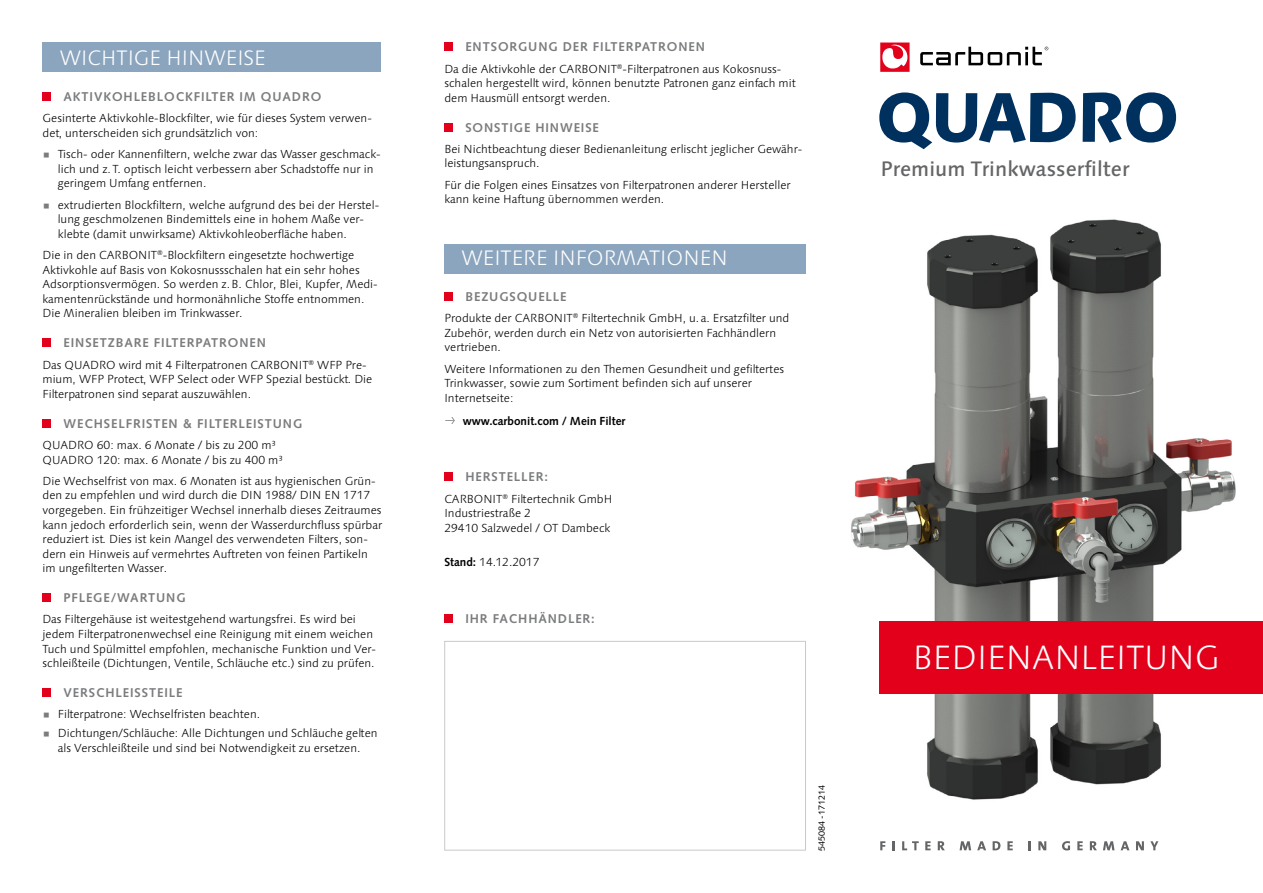
<style>
.page{position:relative;width:1263px;height:893px;background:#fff}
.page>*{position:absolute;margin:0;border:0;box-sizing:border-box;transform-origin:0 0}
.t1{font:800 70.05px "Linotype Syntax";letter-spacing:-.04em;color:#00315e}
.t2{font:300 33.75px "Linotype Syntax";color:#fff}
.t3{font:300 21px "Linotype Syntax";color:#fff}
.t4{font:500 20.85px "Linotype Syntax";color:#646567}
.t5{font:700 12.75px "Syntax";letter-spacing:.07em;color:#7b7c7e}
.t6{font:300 11.7px/14.5px "Linotype Syntax";color:#000}
.t7{font:700 11.7px "Syntax";color:#000}
.t8{font:9px "Syntax";color:#000}
.s1{font-family:"Syntax";font-weight:700}
</style>
<div class="page">
<img style="left:851px;top:219px;width:412px;height:581px">
<div style="left:444px;top:244px;width:362px;height:29px;background:#8ba5be"></div>
<svg style="left:880px;top:43px;width:29px;height:29px"></svg>
<svg style="left:920px;top:47px;width:128px;height:18px"></svg>
<div style="left:444px;top:43px;width:9px;height:8px;background:#e2001c"></div>
<div style="left:444px;top:123px;width:9px;height:9px;background:#e2001c"></div>
<div style="left:444px;top:292px;width:9px;height:9px;background:#e2001c"></div>
<div style="left:444px;top:472px;width:9px;height:9px;background:#e2001c"></div>
<div style="left:444px;top:614px;width:9px;height:9px;background:#e2001c"></div>
<div style="left:879px;top:621px;width:384px;height:72px;background:#e2001a"></div>
<svg style="left:880px;top:841px;width:5px;height:9px"></svg>
<svg style="left:892px;top:841px;width:2px;height:9px"></svg>
<svg style="left:902px;top:841px;width:17px;height:9px"></svg>
<svg style="left:925px;top:841px;width:5px;height:9px"></svg>
<svg style="left:938px;top:841px;width:7px;height:9px"></svg>
<svg style="left:959px;top:841px;width:12px;height:9px"></svg>
<svg style="left:977px;top:841px;width:9px;height:9px"></svg>
<svg style="left:992px;top:841px;width:8px;height:9px"></svg>
<svg style="left:1007px;top:841px;width:6px;height:9px"></svg>
<svg style="left:1028px;top:841px;width:3px;height:9px"></svg>
<svg style="left:1038px;top:841px;width:8px;height:9px"></svg>
<svg style="left:1062px;top:841px;width:8px;height:9px"></svg>
<svg style="left:1077px;top:841px;width:6px;height:9px"></svg>
<svg style="left:1090px;top:841px;width:7px;height:9px"></svg>
<svg style="left:1103px;top:841px;width:11px;height:9px"></svg>
<svg style="left:1120px;top:841px;width:9px;height:9px"></svg>
<svg style="left:1136px;top:841px;width:8px;height:9px"></svg>
<svg style="left:1150px;top:841px;width:8px;height:9px"></svg>
<div style="left:43px;top:92px;width:8px;height:9px;background:#e2001c"></div>
<div style="left:43px;top:339px;width:8px;height:8px;background:#e2001c"></div>
<div style="left:43px;top:419px;width:8px;height:9px;background:#e2001c"></div>
<div style="left:43px;top:593px;width:8px;height:9px;background:#e2001c"></div>
<div style="left:43px;top:688px;width:8px;height:9px;background:#e2001c"></div>
<div style="left:43px;top:43px;width:338px;height:29px;background:#8ba5be"></div>
<div style="left:444px;top:641px;width:362px;height:209px;border:1px solid #c8c9ca"></div>
<h3 class="t3" style="left:60px;top:45px;width:207px">WICHTIGE HINWEISE</h3>
<p class="t5" style="left:64px;top:89px;width:259px">AKTIVKOHLEBLOCKFILTER IM QUADRO</p>
<p class="t6" style="left:43px;top:111px;width:331px">Gesinterte Aktivkohle-Blockfilter, wie für dieses System verwen&shy;det, unterscheiden sich grundsätzlich von:</p>
<p class="t6" style="left:58px;top:147px;width:324px">Tisch- oder Kannenfiltern, welche zwar das Wasser geschmack&shy;lich und z.T. optisch leicht verbessern aber Schadstoffe nur in geringem Umfang entfernen.</p>
<p class="t6" style="left:58px;top:198px;width:323px">extrudierten Blockfiltern, welche aufgrund des bei der Herstel&shy;lung geschmolzenen Bindemittels eine in hohem Maße ver&shy;klebte (damit unwirksame) Aktivkohleoberfläche haben.</p>
<p class="t6" style="left:43px;top:248px;width:337px">Die in den CARBONIT<sup>®</sup>-Blockfiltern eingesetzte hochwertige Aktivkohle auf Basis von Kokosnussschalen hat ein sehr hohes Adsorptionsvermögen. So werden z.B. Chlor, Blei, Kupfer, Medi&shy;kamentenrückstände und hormonähnliche Stoffe entnommen.<br>Die Mineralien bleiben im Trinkwasser.</p>
<p class="t5" style="left:64px;top:336px;width:204px">EINSETZBARE FILTERPATRONEN</p>
<p class="t6" style="left:43px;top:357px;width:331px">Das QUADRO wird mit 4 Filterpatronen CARBONIT<sup>®</sup> WFP Pre&shy;mium, WFP Protect, WFP Select oder WFP Spezial bestückt. Die<br>Filterpatronen sind separat auszuwählen.</p>
<p class="t5" style="left:64px;top:416px;width:240px">WECHSELFRISTEN &amp; FILTERLEISTUNG</p>
<p class="t6" style="left:43px;top:438px;width:242px">QUADRO 60: max. 6 Monate / bis zu 200 m³<br>QUADRO 120: max. 6 Monate / bis zu 400 m³</p>
<p class="t6" style="left:43px;top:474px;width:341px">Die Wechselfrist von max. 6 Monaten ist aus hygienischen Grün&shy;den zu empfehlen und wird durch die DIN 1988/ DIN EN 1717 vorgegeben. Ein frühzeitiger Wechsel innerhalb dieses Zeitraumes kann jedoch erforderlich sein, wenn der Wasserdurchfluss spürbar reduziert ist. Dies ist kein Mangel des verwendeten Filters, son&shy;dern ein Hinweis auf vermehrtes Auftreten von feinen Partikeln im ungefilterten Wasser.</p>
<p class="t5" style="left:64px;top:590px;width:124px">PFLEGE/WARTUNG</p>
<p class="t6" style="left:43px;top:612px;width:335px">Das Filtergehäuse ist weitestgehend wartungsfrei. Es wird bei jedem Filterpatronenwechsel eine Reinigung mit einem weichen Tuch und Spülmittel empfohlen, mechanische Funktion und Ver&shy;schleißteile (Dichtungen, Ventile, Schläuche etc.) sind zu prüfen.</p>
<p class="t5" style="left:64px;top:685px;width:120px">VERSCHLEISSTEILE</p>
<p class="t6" style="left:58px;top:705px;width:321px;line-height:18.8px">Filterpatrone: Wechselfristen beachten.<br>Dichtungen/Schläuche: Alle Dichtungen und Schläuche gelten</p>
<p class="t6" style="left:58px;top:740px;width:304px">als Verschleißteile und sind bei Notwendigkeit zu ersetzen.</p>
<p class="t5" style="left:465px;top:40px;width:241px">ENTSORGUNG DER FILTERPATRONEN</p>
<p class="t6" style="left:444px;top:61px;width:353px">Da die Aktivkohle der CARBONIT<sup>®</sup>-Filterpatronen aus Kokosnuss&shy;schalen hergestellt wird, können benutzte Patronen ganz einfach mit dem Hausmüll entsorgt werden.</p>
<p class="t5" style="left:465px;top:120px;width:135px">SONSTIGE HINWEISE</p>
<p class="t6" style="left:444px;top:142px;width:359px">Bei Nichtbeachtung dieser Bedienanleitung erlischt jeglicher Gewähr&shy;leistungsanspruch.</p>
<p class="t6" style="left:444px;top:178px;width:348px">Für die Folgen eines Einsatzes von Filterpatronen anderer Hersteller kann keine Haftung übernommen werden.</p>
<h3 class="t3" style="left:461px;top:245px;width:268px">WEITERE INFORMATIONEN</h3>
<p class="t5" style="left:465px;top:289px;width:103px">BEZUGSQUELLE</p>
<p class="t6" style="left:444px;top:311px;width:347px">Produkte der CARBONIT<sup>®</sup> Filtertechnik GmbH, u. a. Ersatzfilter und<br>Zubehör, werden durch ein Netz von autorisierten Fachhändlern vertrieben.</p>
<p class="t6" style="left:444px;top:361px;width:341px">Weitere Informationen zu den Themen Gesundheit und gefiltertes<br>Trinkwasser, sowie zum Sortiment befinden sich auf unserer<br>Internetseite:</p>
<p class="t7" style="left:463px;top:414px;width:164px">www.carbonit.com / Mein Filter</p>
<p class="t5" style="left:465px;top:469px;width:84px">HERSTELLER:</p>
<p class="t6" style="left:444px;top:491px;width:169px">CARBONIT<sup>®</sup> Filtertechnik GmbH<br>Industriestraße 2<br>29410 Salzwedel / OT Dambeck</p>
<p class="t6" style="left:444px;top:554px;width:97px"><span class="s1">Stand:</span> 14.12.2017</p>
<p class="t5" style="left:465px;top:611px;width:131px">IHR FACHHÄNDLER:</p>
<p class="t8" style="left:816px;top:851px;width:67px;rotate:-90deg">545084 -171214</p>
<h1 class="t1" style="left:876px;top:73px;width:305px">QUADRO</h1>
<h3 class="t4" style="left:880px;top:157px;width:251px">Premium Trinkwasserfilter</h3>
<h2 class="t2" style="left:913px;top:637px;width:308px">BEDIENANLEITUNG</h2>
</div>
